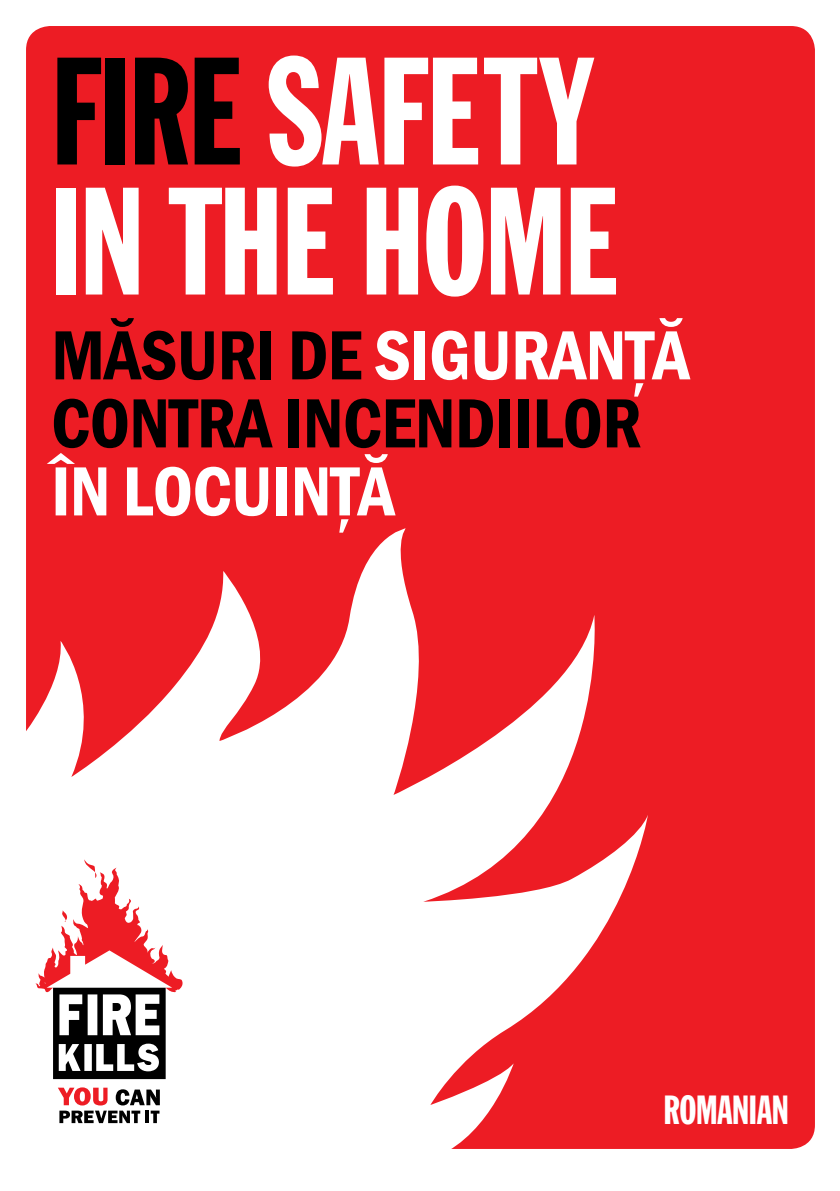
<style>
.page{position:relative;width:840px;height:1191px;background:#fff}
.page>*{position:absolute;margin:0;border:0;box-sizing:border-box;transform-origin:0 0}
.t1{font:150px/130px "Franklin Gothic Std Extra Cond";letter-spacing:-.01em;color:#fff}
.t2{font:600 condensed 72px/68px "Franklin Gothic";letter-spacing:-.01em;color:#000}
.t3{font:600 condensed 72px "Franklin Gothic";letter-spacing:-.01em;color:#fff}
.t4{font:40px "Franklin Gothic Std Extra Cond";letter-spacing:-.01em;color:#fff}
.s1{color:#000}
.s2{color:#fff}
</style>
<div class="page">
<div style="left:26px;top:26px;width:788px;height:1123px;background:#ed1c24;border-radius:24px"></div>
<svg style="left:26px;top:528px;width:621px;height:621px;fill:#fff"></svg>
<svg style="left:35px;top:859px;width:147px;height:220px"></svg>
<svg style="left:58px;top:1087px;width:102px;height:36px;background:#ab8e8f"></svg>
<h1 class="t1" style="left:51px;top:52px;width:567px"><span class="s1">FIRE</span> SAFETY<br>IN THE HOME</h1>
<p class="t2" style="left:51px;top:320px;width:640px">MĂSURI DE <span class="s2">SIGURANŢĂ<br></span>CONTRA INCENDIILOR</p>
<p class="t3" style="left:51px;top:443px;width:345px">ÎN LOCUINŢĂ</p>
<p class="t4" style="left:663px;top:1088px;width:127px">ROMANIAN</p>
</div>
